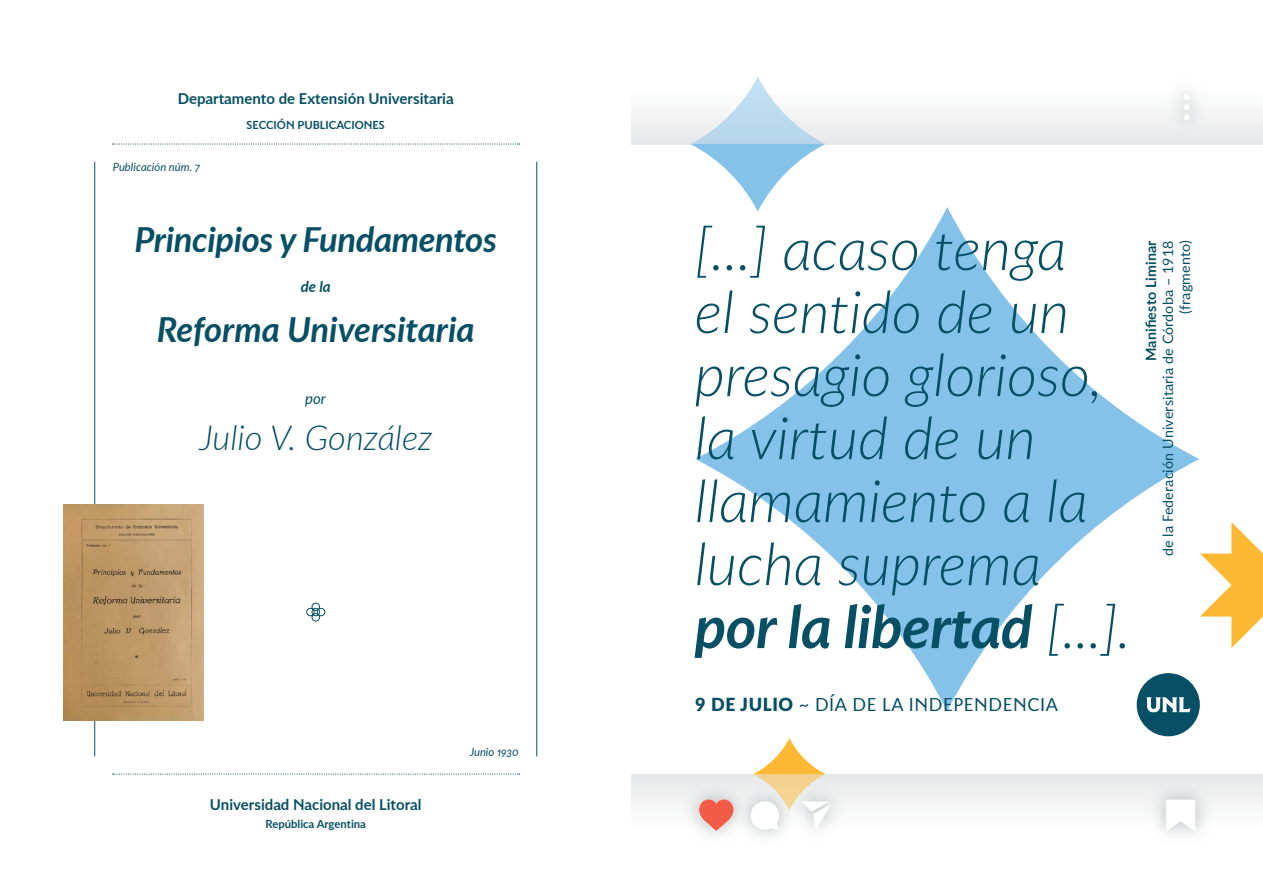
<style>
.page{position:relative;width:1263px;height:893px;background:#fff}
.page>*{position:absolute;margin:0;border:0;box-sizing:border-box;transform-origin:0 0}
.t1{font:italic 300 58.5px/63px "Lux Sans";color:#064f64}
.t2{font:italic 700 34.5px "Lux Sans";letter-spacing:-.01em;color:#064f64}
.t3{font:italic 300 34.5px "Lux Sans";color:#064f64}
.t4{font:18px "Lux Sans";letter-spacing:.035em;color:#064f64}
.t5{font:700 15px "Lux Sans";color:#064f64}
.t6{font:italic 700 15px "Lux Sans";color:#064f64}
.t7{font:italic 15px "Lux Sans";color:#064f64}
.t8{font:14.25px/17.1px "Lux Sans";letter-spacing:.01em;color:#064f64;text-align:right}
.t9{font:700 14.25px "Lux Sans";letter-spacing:.01em;color:#064f64}
.t10{font:700 11.25px "Lux Sans";color:#064f64}
.t11{font:italic 11.25px "Lux Sans";color:#064f64}
.s1{font-weight:700}
.s2{font-weight:900}
</style>
<div class="page">
<svg style="left:695px;top:207px;width:504px;height:504px"></svg>
<svg style="left:690px;top:77px;width:135px;height:135px"></svg>
<svg style="left:753px;top:738px;width:72px;height:72px"></svg>
<svg style="left:699px;top:799px;width:35px;height:32px"></svg>
<div style="left:1137px;top:673px;width:63px;height:63px;background:#064f64;border-radius:50%"></div>
<svg style="left:1146px;top:697px;width:44px;height:15px"></svg>
<svg style="left:1200px;top:522px;width:63px;height:126px"></svg>
<svg style="left:113px;top:143px;width:407px;height:2px"></svg>
<svg style="left:113px;top:773px;width:407px;height:2px"></svg>
<hr style="left:94px;top:162px;width:1px;height:594px;background:#064f64">
<hr style="left:536px;top:162px;width:1px;height:594px;background:#064f64">
<svg style="left:306px;top:602px;width:20px;height:20px"></svg>
<img style="left:63px;top:504px;width:140px;height:216px">
<p class="t5" style="left:178px;top:90px;width:277px">Departamento de Extensión Universitaria</p>
<p class="t11" style="left:113px;top:161px;width:89px">Publicación núm. 7</p>
<p class="t10" style="left:247px;top:118px;width:140px">SECCIÓN PUBLICACIONES</p>
<p class="t2" style="left:134px;top:220px;width:364px">Principios y Fundamentos</p>
<p class="t6" style="left:301px;top:278px;width:32px">de la</p>
<p class="t2" style="left:157px;top:310px;width:319px">Reforma Universitaria</p>
<p class="t7" style="left:305px;top:390px;width:22px">por</p>
<p class="t3" style="left:200px;top:418px;width:234px">Julio V. González</p>
<p class="t5" style="left:210px;top:796px;width:213px">Universidad Nacional del Litoral</p>
<p class="t10" style="left:266px;top:818px;width:102px">República Argentina</p>
<p class="t11" style="left:470px;top:746px;width:51px">Junio 1930</p>
<p class="t1" style="left:695px;top:217px;width:438px">[...] acaso tenga<br>el sentido de un presagio glorioso, la virtud de un llamamiento a la lucha suprema <span class="s1">por la libertad</span> [...].</p>
<p class="t4" style="left:695px;top:694px;width:364px"><span class="s2">9 DE JULIO</span> ~ DÍA DE LA INDEPENDENCIA</p>
<p class="t9" style="left:1143px;top:361px;width:122px;rotate:-90deg">Manifiesto Liminar</p>
<p class="t8" style="left:1159px;top:556px;width:317px;rotate:-90deg">de la Federación Universitaria de Córdoba – 1918 (fragmento)</p>
</div>
